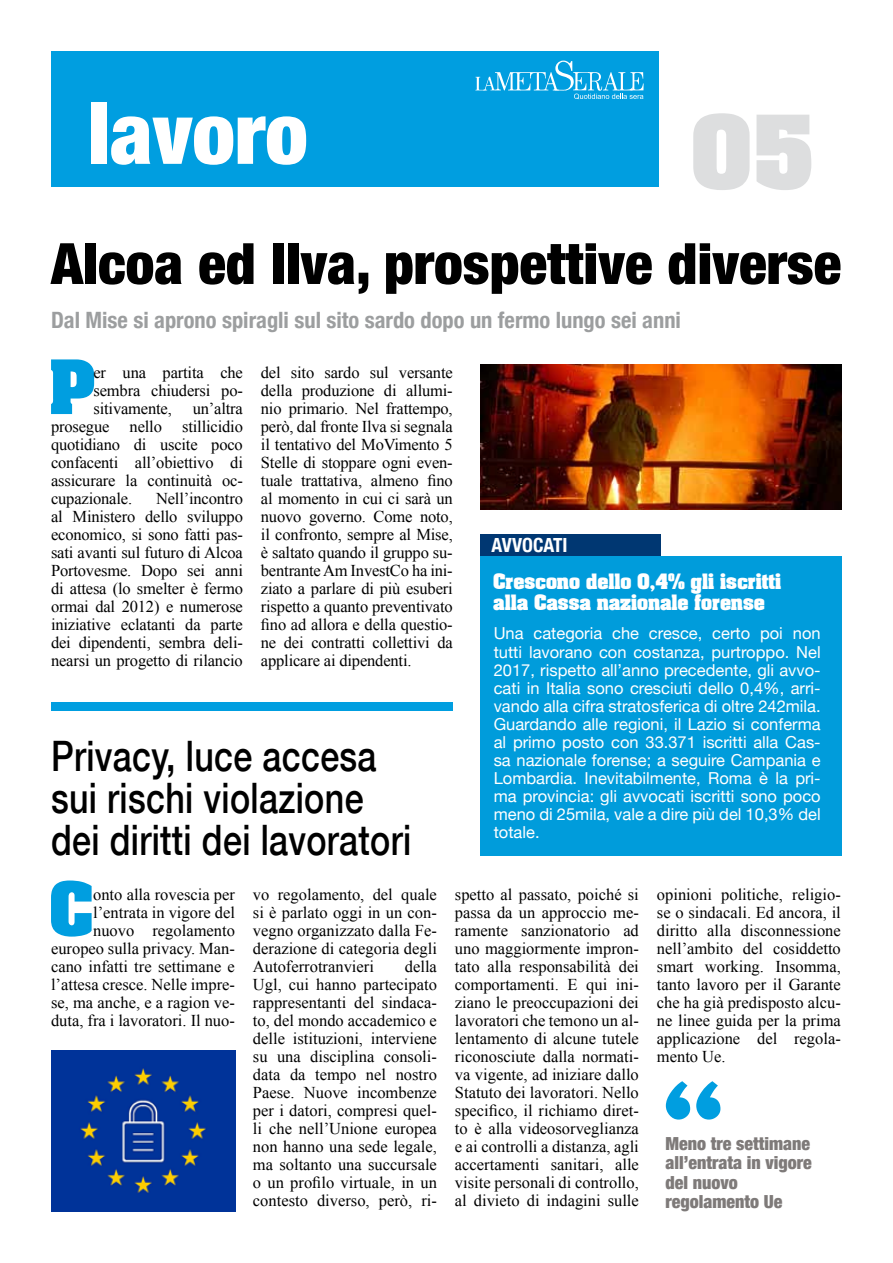
<style>
.page{position:relative;width:893px;height:1263px;background:#fff}
.page>*{position:absolute;margin:0;border:0;box-sizing:border-box;transform-origin:0 0}
.t1{font:700 87px "Aachen";color:#dddedf}
.t2{font:900 condensed 85.5px "Helvetica Neue";color:#fff}
.t3{font:700 64.05px "Aachen";color:#009ee0}
.t4{font:900 condensed 57px "Helvetica Neue";color:#000}
.t5{font:500 42px/42px "Helvetica Neue";letter-spacing:.01em;color:#000;scale:.81 1}
.t6{font:700 condensed 22.5px "Helvetica Neue";color:#9c9e9f}
.t7{font:700 condensed 19.5px "Helvetica Neue";color:#fff}
.t8{font:900 condensed 18px/19.5px "Helvetica Neue";color:#7e7a79}
.t9{font:700 18px/21px "Aachen";color:#fff}
.t10{font:16.5px/18px "Times New Roman";color:#000;text-align:justify}
.t11{font:16.5px/18px "Helvetica Neue";color:#fff;text-align:justify}
</style>
<div class="page">
<div style="left:51px;top:51px;width:607px;height:136px;background:#009ee0"></div>
<svg style="left:475px;top:61px;width:169px;height:38px"></svg>
<svg style="left:666px;top:1081px;width:54px;height:38px"></svg>
<div style="left:480px;top:534px;width:181px;height:22px;background:#003772"></div>
<div style="left:51px;top:703px;width:402px;height:8px;background:#009ee0"></div>
<div style="left:480px;top:556px;width:362px;height:300px;background:#009cdb"></div>
<img style="left:480px;top:365px;width:362px;height:144px">
<img style="left:51px;top:1050px;width:184px;height:162px">
<h2 class="t2" style="left:88px;top:81px;width:221px">lavoro</h2>
<h1 class="t1" style="left:692px;top:87px;width:122px">05</h1>
<h3 class="t4" style="left:51px;top:229px;width:792px">Alcoa ed Ilva, prospettive diverse</h3>
<h3 class="t6" style="left:51px;top:306px;width:631px">Dal Mise si aprono spiragli sul sito sardo dopo un fermo lungo sei anni</h3>
<h3 class="t3" style="left:49px;top:339px;width:47px">P</h3>
<p class="t10" style="left:93px;top:363px;width:151px">er una partita che sembra chiudersi po&shy;sitivamente,</p>
<p class="t10" style="left:51px;top:399px;width:193px;text-indent:142px">un’altra prosegue nello stillicidio quotidiano di uscite poco confacenti all’obiettivo di assicurare la continuità oc&shy;cupazionale.</p>
<p class="t10" style="left:51px;top:489px;width:193px;text-indent:105px">Nell’incontro al Ministero dello sviluppo economico, si sono fatti pas&shy;sati avanti sul futuro di Alcoa Portovesme. Dopo sei anni di attesa (lo smelter è fermo ormai dal 2012) e numerose iniziative eclatanti da parte dei dipendenti, sembra deli&shy;nearsi un progetto di rilancio</p>
<p class="t10" style="left:261px;top:363px;width:193px">del sito sardo sul versante della produzione di allumi&shy;nio primario. Nel frattempo, però, dal fronte Ilva si segnala il tentativo del MoVimento 5<br>Stelle di stoppare ogni even&shy;tuale trattativa, almeno fino al momento in cui ci sarà un nuovo governo. Come noto, il confronto, sempre al Mise, è saltato quando il gruppo su&shy;bentrante Am InvestCo ha ini&shy;ziato a parlare di più esuberi rispetto a quanto preventivato fino ad allora e della questio&shy;ne dei contratti collettivi da applicare ai dipendenti.</p>
<h3 class="t5" style="left:51px;top:735px;width:446px">Privacy, luce accesa sui rischi violazione dei diritti dei lavoratori</h3>
<p class="t7" style="left:491px;top:534px;width:21px">Avvocati</p>
<p class="t9" style="left:493px;top:570px;width:290px">Crescono dello 0,4% gli iscritti alla Cassa nazionale forense</p>
<p class="t11" style="left:494px;top:624px;width:328px">Una categoria che cresce, certo poi non tutti lavorano con costanza, purtroppo. Nel 2017, rispetto all’anno precedente, gli avvo&shy;cati in Italia sono cresciuti dello 0,4%, arri&shy;vando alla cifra stratosferica di oltre 242mila.<br>Guardando alle regioni, il Lazio si conferma al primo posto con 33.371 iscritti alla Cas&shy;sa nazionale forense; a seguire Campania e Lombardia. Inevitabilmente, Roma è la pri&shy;ma provincia: gli avvocati iscritti sono poco meno di 25mila, vale a dire più del 10,3% del totale.</p>
<h3 class="t3" style="left:49px;top:861px;width:46px">C</h3>
<p class="t10" style="left:51px;top:885px;width:185px;text-align:right">onto alla rovescia per l’entrata in vigore del nuovo regolamento europeo sulla privacy. Man&shy;cano infatti tre settimane e l’attesa cresce. Nelle impre&shy;se, ma anche, e a ragion ve&shy;duta, fra i lavoratori. Il nuo-</p>
<p class="t10" style="left:253px;top:885px;width:185px">vo regolamento, del quale si è parlato oggi in un con&shy;vegno organizzato dalla Fe&shy;derazione di categoria degli Autoferrotranvieri</p>
<p class="t10" style="left:253px;top:957px;width:185px;text-indent:152px">della Ugl, cui hanno partecipato rappresentanti del sindaca&shy;to, del mondo accademico e delle istituzioni, interviene su una disciplina consoli&shy;data da tempo nel nostro Paese. Nuove incombenze per i datori, compresi quel&shy;li che nell’Unione europea non hanno una sede legale, ma soltanto una succursale o un profilo virtuale, in un contesto diverso, però, ri-</p>
<p class="t10" style="left:455px;top:885px;width:185px">spetto al passato, poiché si passa da un approccio me&shy;ramente sanzionatorio ad uno maggiormente impron&shy;tato alla responsabilità dei comportamenti. E qui ini&shy;ziano le preoccupazioni dei lavoratori che temono un al&shy;lentamento di alcune tutele riconosciute dalla normati&shy;va vigente, ad iniziare dallo Statuto dei lavoratori. Nello specifico, il richiamo diret&shy;to è alla videosorveglianza e ai controlli a distanza, agli accertamenti sanitari, alle visite personali di controllo, al divieto di indagini sulle</p>
<p class="t10" style="left:657px;top:885px;width:185px">opinioni politiche, religio&shy;se o sindacali. Ed ancora, il diritto alla disconnessione nell’ambito del cosiddetto smart working. Insomma, tanto lavoro per il Garante che ha già predisposto alcu&shy;ne linee guida per la prima applicazione del regola&shy;mento Ue.</p>
<p class="t8" style="left:665px;top:1133px;width:148px">Meno tre settimane all’entrata in vigore del nuovo regolamento Ue</p>
</div>
